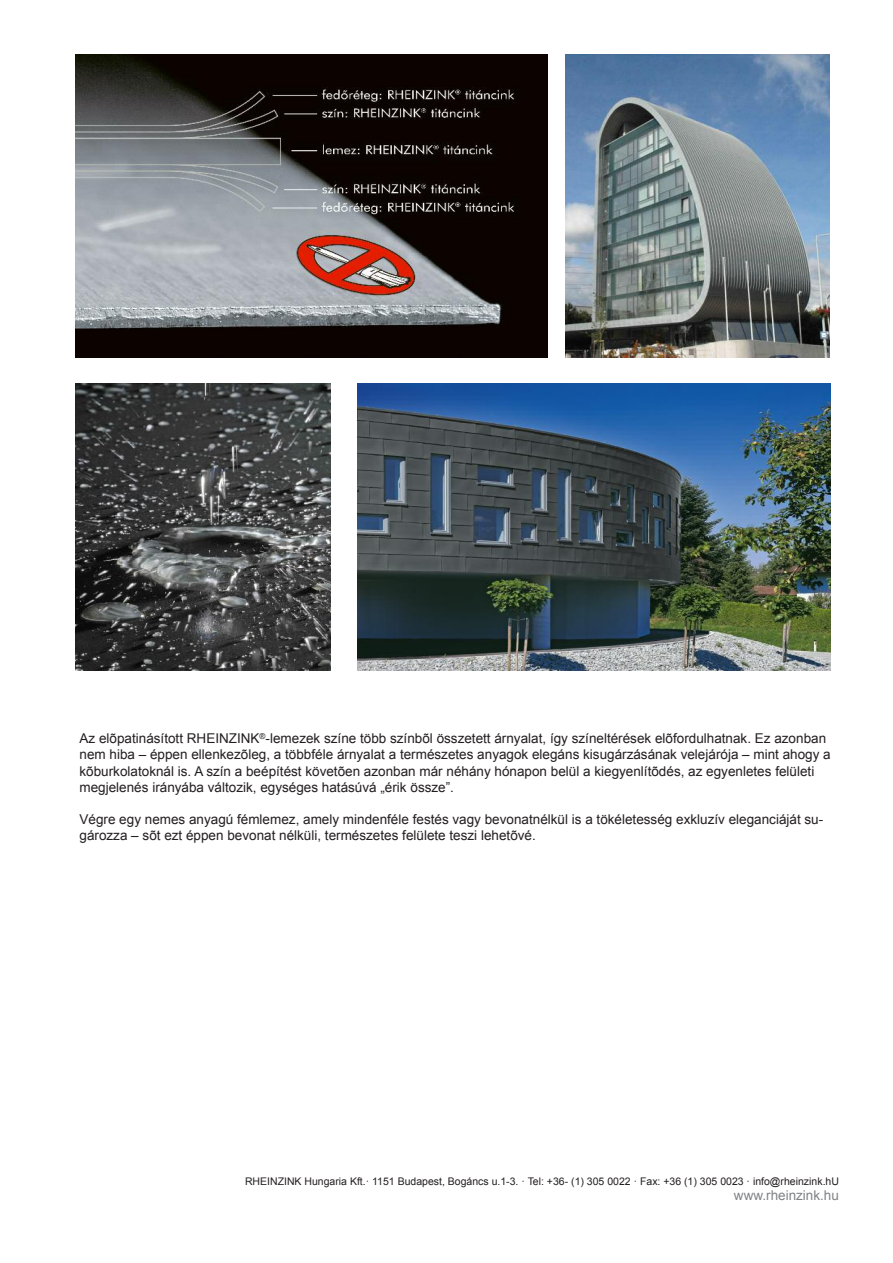
<style>
.page{position:relative;width:893px;height:1263px;background:#fff}
.page>*{position:absolute;margin:0;border:0;box-sizing:border-box;transform-origin:0 0}
.t1{font:13.5px/16.2px "Arial";color:#231f20}
.t2{font:13.5px "Arial";color:#808285}
.t3{font:10.5px "Arial";color:#231f20}
</style>
<div class="page">
<img style="left:75px;top:54px;width:473px;height:304px">
<img style="left:565px;top:54px;width:264px;height:303px">
<img style="left:358px;top:384px;width:472px;height:286px">
<img style="left:76px;top:384px;width:254px;height:286px">
<p class="t1" style="left:80px;top:730px;width:753px">Az elõpatinásított RHEINZINK<sup>®</sup>-lemezek színe több színbõl összetett árnyalat, így színeltérések elõfordulhatnak. Ez azonban nem hiba – éppen ellenkezõleg, a többféle árnyalat a természetes anyagok elegáns kisugárzásának velejárója – mint ahogy a kõburkolatoknál is. A szín a beépítést követõen azonban már néhány hónapon belül a kiegyenlítõdés, az egyenletes felületi megjelenés irányába változik, egységes hatásúvá „érik össze”.</p>
<p class="t1" style="left:80px;top:811px;width:745px">Végre egy nemes anyagú fémlemez, amely mindenféle festés vagy bevonatnélkül is a tökéletesség exkluzív eleganciáját su&shy;gározza – sõt ezt éppen bevonat nélküli, természetes felülete teszi lehetõvé.</p>
<p class="t3" style="left:245px;top:1175px;width:595px">RHEINZINK Hungaria Kft.· 1151 Budapest, Bogáncs u.1-3. · Tel: +36- (1) 305 0022 · Fax: +36 (1) 305 0023 · info@rheinzink.hU</p>
<p class="t2" style="left:734px;top:1187px;width:107px">www.rheinzink.hu</p>
</div>
